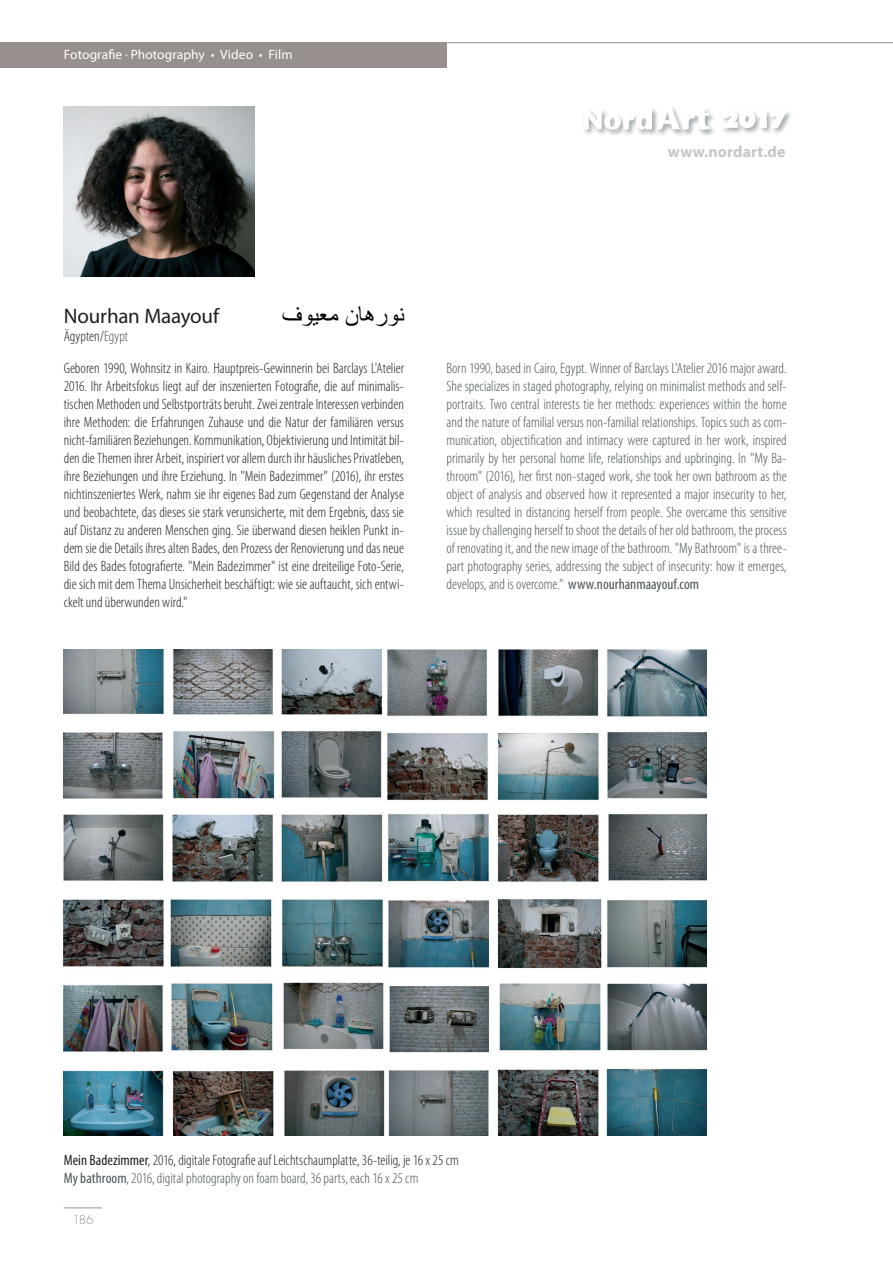
<style>
.page{position:relative;width:893px;height:1263px;background:#fff}
.page>*{position:absolute;margin:0;border:0;box-sizing:border-box;transform-origin:0 0}
.t1{font:24.9px "Arial";color:#000}
.t2{font:21px "Myriad Pro";letter-spacing:-.01em;color:#231f20}
.t3{font:700 15.9px "Myriad Pro";letter-spacing:.005em;color:#c6c6c6}
.t4{font:300 condensed 15px/18px "Myriad Pro";color:#231f20}
.t5{font:300 condensed 15px/18px "Myriad Pro";color:#485459;text-align:justify}
.t6{font:13.5px "Myriad Pro";letter-spacing:.005em;color:#fff}
.t7{font:300 12px "Futura Std";color:#97908d}
.s1{color:#485459}
.s2{font-weight:400}
.s3{font-weight:400;color:#485459}
</style>
<div class="page">
<div style="left:0;top:43px;width:446px;height:25px;background:#97908d"></div>
<hr style="left:446px;top:42px;width:447px;height:1px;background:#97908d">
<hr style="left:64px;top:1207px;width:38px;height:1px;background:#97908d">
<div style="left:582px;top:107px;width:77px;height:30px;background:#0b1a22;opacity:.75"></div>
<div style="left:655px;top:105px;width:62px;height:32px;background:#0b1a22;opacity:.75"></div>
<svg style="left:584px;top:106px;width:126px;height:24px"></svg>
<div style="left:720px;top:109px;width:74px;height:26px;background:#0b1a22;opacity:.75"></div>
<svg style="left:721px;top:111px;width:66px;height:17px"></svg>
<img style="left:64px;top:106px;width:191px;height:170px">
<img style="left:64px;top:650px;width:643px;height:486px">
<p class="t6" style="left:64px;top:46px;width:230px">Fotografie · Photography • Video • Film</p>
<p class="t3" style="left:668px;top:142px;width:119px">www.nordart.de</p>
<h1 class="t1" style="left:282px;top:298px;width:125px">ف نورھانمعیو</h1>
<h2 class="t2" style="left:64px;top:303px;width:157px">Nourhan Maayouf</h2>
<p class="t4" style="left:64px;top:321px;width:342px;line-height:31.5px">Ägypten/<span class="s1">Egypt<br></span>Geboren 1990, Wohnsitz in Kairo. Hauptpreis-Gewinnerin bei Barclays L'Atelier</p>
<p class="t4" style="left:64px;top:377px;width:342px;text-align:justify">2016. Ihr Arbeitsfokus liegt auf der inszenierten Fotografie, die auf minimalis&shy;tischen Methoden und Selbstporträts beruht. Zwei zentrale Interessen verbinden ihre Methoden: die Erfahrungen Zuhause und die Natur der familiären versus nicht-familiären Beziehungen. Kommunikation, Objektivierung und Intimität bil&shy;den die Themen ihrer Arbeit, inspiriert vor allem durch ihr häusliches Privatleben, ihre Beziehungen und ihre Erziehung. In "Mein Badezimmer" (2016), ihr erstes nichtinszeniertes Werk, nahm sie ihr eigenes Bad zum Gegenstand der Analyse und beobachtete, das dieses sie stark verunsicherte, mit dem Ergebnis, dass sie auf Distanz zu anderen Menschen ging. Sie überwand diesen heiklen Punkt in&shy;dem sie die Details ihres alten Bades, den Prozess der Renovierung und das neue Bild des Bades fotografierte. "Mein Badezimmer" ist eine dreiteilige Foto-Serie, die sich mit dem Thema Unsicherheit beschäftigt: wie sie auftaucht, sich entwi&shy;ckelt und überwunden wird."</p>
<p class="t5" style="left:446px;top:359px;width:342px">Born 1990, based in Cairo, Egypt. Winner of Barclays L'Atelier 2016 major award.<br>She specializes in staged photography, relying on minimalist methods and self&shy;portraits. Two central interests tie her methods: experiences within the home and the nature of familial versus non-familial relationships. Topics such as com&shy;munication, objectification and intimacy were captured in her work, inspired primarily by her personal home life, relationships and upbringing. In "My Ba&shy;throom" (2016), her first non-staged work, she took her own bathroom as the object of analysis and observed how it represented a major insecurity to her, which resulted in distancing herself from people. She overcame this sensitive issue by challenging herself to shoot the details of her old bathroom, the process of renovating it, and the new image of the bathroom. "My Bathroom" is a three&shy;part photography series, addressing the subject of insecurity: how it emerges, develops, and is overcome." <span class="s2">www.nourhanmaayouf.com</span></p>
<p class="t4" style="left:64px;top:1151px;width:397px"><span class="s2">Mein Badezimmer</span>, 2016, digitale Fotografie auf Leichtschaumplatte, 36-teilig, je 16 x 25 cm<br><span class="s3">My bathroom</span><span class="s1">, 2016, digital photography on foam board, 36 parts, each 16 x 25 cm</span></p>
<p class="t7" style="left:72px;top:1212px;width:23px">186</p>
</div>
